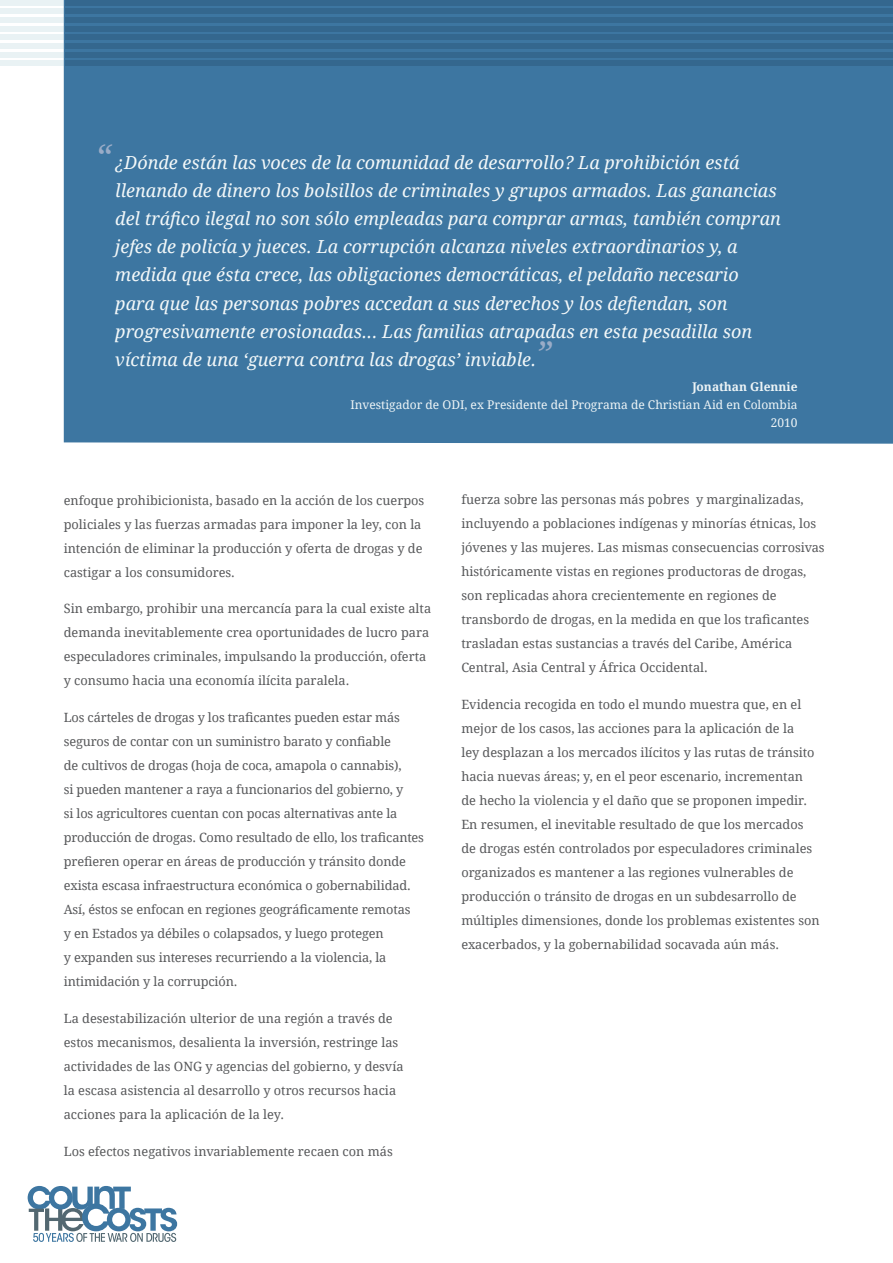
<style>
.page{position:relative;width:893px;height:1263px;background:#fff}
.page>*{position:absolute;margin:0;border:0;box-sizing:border-box;transform-origin:0 0}
.Body{font:italic 18px/28.2px "Droid Serif";color:#f3f8f9}
.Body-2{font:12.75px/24px "Droid Serif";color:#57585a}
.Body-3{font:12px/18px "Droid Serif";color:#edf4f6;text-align:right}
.s1{font-size:34.5px;color:#9aacc7}
.s2{font-weight:700}
</style>
<div class="page">
<div style="left:0;top:0;width:893px;height:5px;background:#e9f2f4"></div>
<div style="left:0;top:9px;width:893px;height:5px;background:#e9f2f4"></div>
<div style="left:0;top:17px;width:893px;height:6px;background:#e9f2f4"></div>
<div style="left:0;top:26px;width:893px;height:5px;background:#e9f2f4"></div>
<div style="left:0;top:35px;width:893px;height:5px;background:#e9f2f4"></div>
<div style="left:0;top:43px;width:893px;height:6px;background:#e9f2f4"></div>
<div style="left:0;top:52px;width:893px;height:5px;background:#e9f2f4"></div>
<div style="left:0;top:61px;width:893px;height:5px;background:#e9f2f4"></div>
<div style="left:64px;top:0;width:829px;height:444px;background:#3d76a1"></div>
<svg style="left:28px;top:1186px;width:149px;height:56px"></svg>
<div style="left:65px;top:0;width:828px;height:5px;background:#34678e"></div>
<div style="left:65px;top:9px;width:828px;height:5px;background:#34678e"></div>
<div style="left:65px;top:17px;width:828px;height:6px;background:#34678e"></div>
<div style="left:65px;top:26px;width:828px;height:5px;background:#34678e"></div>
<div style="left:65px;top:35px;width:828px;height:5px;background:#34678e"></div>
<div style="left:65px;top:43px;width:828px;height:6px;background:#34678e"></div>
<div style="left:65px;top:52px;width:828px;height:5px;background:#34678e"></div>
<div style="left:65px;top:61px;width:828px;height:5px;background:#34678e"></div>
<p class="Body" style="left:115px;top:148px;width:667px;text-indent:-20px"><span class="s1">“</span> ¿Dónde están las voces de la comunidad de desarrollo? La prohibición está llenando de dinero los bolsillos de criminales y grupos armados. Las ganancias del tráfico ilegal no son sólo empleadas para comprar armas, también compran jefes de policía y jueces. La corrupción alcanza niveles extraordinarios y, a medida que ésta crece, las obligaciones democráticas, el peldaño necesario para que las personas pobres accedan a sus derechos y los defiendan, son progresivamente erosionadas... Las familias atrapadas en esta pesadilla son víctima de una ‘guerra contra las drogas’ inviable.<span class="s1">”</span></p>
<p class="Body-3" style="left:351px;top:378px;width:449px"><span class="s2">Jonathan Glennie<br></span>Investigador de ODI, ex Presidente del Programa de Christian Aid en Colombia<br>2010</p>
<p class="Body-2" style="left:64px;top:488px;width:362px">enfoque prohibicionista, basado en la acción de los cuerpos policiales y las fuerzas armadas para imponer la ley, con la intención de eliminar la producción y oferta de drogas y de castigar a los consumidores.</p>
<p class="Body-2" style="left:64px;top:597px;width:369px">Sin embargo, prohibir una mercancía para la cual existe alta demanda inevitablemente crea oportunidades de lucro para especuladores criminales, impulsando la producción, oferta y consumo hacia una economía ilícita paralela.</p>
<p class="Body-2" style="left:64px;top:705px;width:362px">Los cárteles de drogas y los traficantes pueden estar más seguros de contar con un suministro barato y confiable<br>de cultivos de drogas (hoja de coca, amapola o cannabis),<br>si pueden mantener a raya a funcionarios del gobierno, y<br>si los agricultores cuentan con pocas alternativas ante la producción de drogas. Como resultado de ello, los traficantes prefieren operar en áreas de producción y tránsito donde exista escasa infraestructura económica o gobernabilidad.<br>Así, éstos se enfocan en regiones geográficamente remotas<br>y en Estados ya débiles o colapsados, y luego protegen<br>y expanden sus intereses recurriendo a la violencia, la intimidación y la corrupción.</p>
<p class="Body-2" style="left:64px;top:1006px;width:341px">La desestabilización ulterior de una región a través de estos mecanismos, desalienta la inversión, restringe las actividades de las ONG y agencias del gobierno, y desvía la escasa asistencia al desarrollo y otros recursos hacia acciones para la aplicación de la ley.</p>
<p class="Body-2" style="left:64px;top:1139px;width:330px">Los efectos negativos invariablemente recaen con más</p>
<p class="Body-2" style="left:461px;top:488px;width:365px">fuerza sobre las personas más pobres y marginalizadas, incluyendo a poblaciones indígenas y minorías étnicas, los jóvenes y las mujeres. Las mismas consecuencias corrosivas históricamente vistas en regiones productoras de drogas, son replicadas ahora crecientemente en regiones de transbordo de drogas, en la medida en que los traficantes trasladan estas sustancias a través del Caribe, América Central, Asia Central y África Occidental.</p>
<p class="Body-2" style="left:461px;top:693px;width:360px">Evidencia recogida en todo el mundo muestra que, en el mejor de los casos, las acciones para la aplicación de la<br>ley desplazan a los mercados ilícitos y las rutas de tránsito hacia nuevas áreas; y, en el peor escenario, incrementan de hecho la violencia y el daño que se proponen impedir.<br>En resumen, el inevitable resultado de que los mercados de drogas estén controlados por especuladores criminales organizados es mantener a las regiones vulnerables de producción o tránsito de drogas en un subdesarrollo de múltiples dimensiones, donde los problemas existentes son exacerbados, y la gobernabilidad socavada aún más.</p>
</div>
